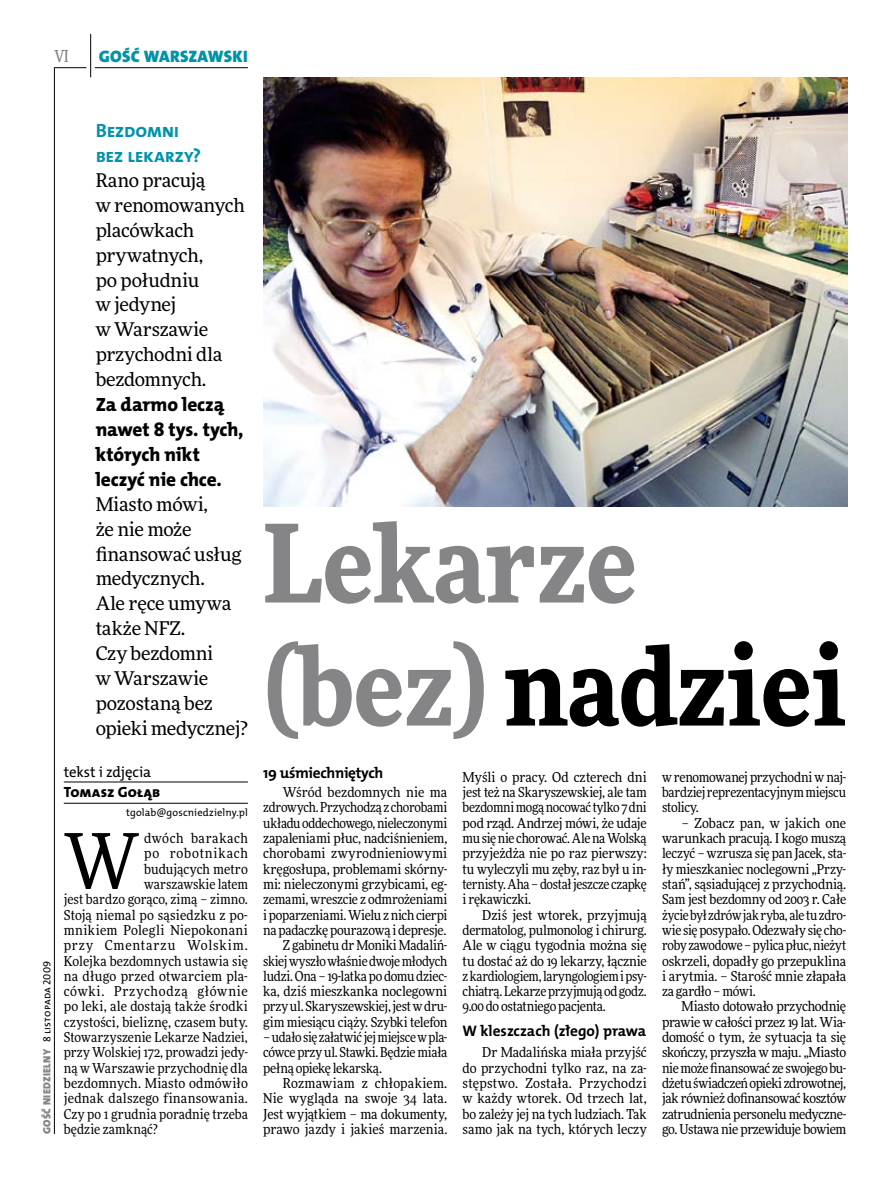
<style>
.page{position:relative;width:893px;height:1191px;background:#fff}
.page>*{position:absolute;margin:0;border:0;box-sizing:border-box;transform-origin:0 0}
.t1{font:900 108px/123px "Freeday Narrow";color:#858486}
.t2{font:76.95px "Freeday Narrow News";color:#000}
.t3{font:19.35px/24.9px "The Mix HP8 Ex Bld";letter-spacing:-.01em;color:#000}
.t4{font:19.35px/24.9px "The Mix HP7 Bld";letter-spacing:-.02em;color:#0093aa}
.t5{font:18.9px/24.9px "Freeday News";letter-spacing:-.015em;color:#000}
.t6{font:16.65px "The Mix HP9 Blk";letter-spacing:.02em;color:#0093aa}
.t7{font:500 16.5px "Freeday Narrow";color:#858486;scale:.9 1}
.t8{font:15.3px "The Mix HP7 Bld";letter-spacing:-.02em;color:#000}
.t9{font:14.85px "The Mix HP5 Plain";color:#000}
.t10{font:14.85px "The Mix HP8 Ex Bld";letter-spacing:.005em;color:#000}
.t11{font:13.65px/15.3px "Freeday Narrow News";letter-spacing:-.005em;color:#000;text-align:justify}
.t12{font:13.65px "Freeday Narrow News";letter-spacing:.015em;color:#000}
.t13{font:13.65px "Freeday Narrow News";letter-spacing:.06em;color:#000}
.t14{font:13.65px "Freeday Narrow News";letter-spacing:.02em;color:#000}
.t15{font:13.65px "Freeday Narrow News";letter-spacing:.025em;color:#000}
.t16{font:13.65px "Freeday Narrow News";letter-spacing:.05em;color:#000}
.t17{font:13.65px "Freeday Narrow News";letter-spacing:.04em;color:#000}
.t18{font:10.5px "The Mix HP9 Blk";letter-spacing:.025em;color:#858486}
.t19{font:10.5px "The Mix HP5 Plain";letter-spacing:.005em;color:#000}
.s1{font-family:"The Mix HP5 Plain";color:#000}
.s2{color:#000}
</style>
<div class="page">
<hr style="left:54px;top:67px;width:1px;height:1067px;background:#000">
<hr style="left:90px;top:34px;width:1px;height:43px;background:#000">
<hr style="left:54px;top:67px;width:32px;height:1px;background:#000">
<hr style="left:95px;top:67px;width:153px;height:1px;background:#000">
<hr style="left:64px;top:781px;width:184px;height:1px;background:#000">
<hr style="left:64px;top:803px;width:184px;height:1px;background:#000">
<img style="left:263px;top:77px;width:584px;height:429px">
<p class="t7" style="left:54px;top:46px;width:17px">VI</p>
<p class="t6" style="left:99px;top:46px;width:150px">GOŚĆ WARSZAWSKI</p>
<p class="t18" style="left:40px;top:1134px;width:175px;rotate:-90deg">GOŚĆ NIEDZIELNY <span class="s1">8 listopada 2009</span></p>
<h3 class="t4" style="left:96px;top:118px;width:107px">Bezdomni bez lekarzy?</h3>
<h3 class="t5" style="left:96px;top:167px;width:151px">Rano pracują<br>w renomowanych placówkach prywatnych,<br>po południu<br>w jedynej<br>w Warszawie przychodni dla bezdomnych.</h3>
<h3 class="t3" style="left:96px;top:392px;width:149px">Za darmo leczą nawet 8 tys. tych, których nikt leczyć nie chce.</h3>
<h3 class="t5" style="left:96px;top:491px;width:154px">Miasto mówi,<br>że nie może finansować usług medycznych.<br>Ale ręce umywa także NFZ.<br>Czy bezdomni<br>w Warszawie pozostaną bez opieki medycznej?</h3>
<p class="t9" style="left:64px;top:762px;width:89px">tekst i zdjęcia</p>
<p class="t10" style="left:64px;top:782px;width:98px">Tomasz Gołąb</p>
<p class="t19" style="left:126px;top:806px;width:123px">tgolab@goscniedzielny.pl</p>
<h2 class="t2" style="left:64px;top:814px;width:77px">W</h2>
<p class="t17" style="left:144px;top:829px;width:105px">dwóch barakach</p>
<p class="t13" style="left:144px;top:845px;width:105px">po robotnikach</p>
<p class="t11" style="left:144px;top:861px;width:105px">budujących metro</p>
<p class="t11" style="left:144px;top:876px;width:105px">warszawskie latem</p>
<p class="t11" style="left:64px;top:891px;width:186px">jest bardzo gorąco, zimą – zimno.</p>
<p class="t12" style="left:64px;top:906px;width:186px">Stoją niemal po sąsiedzku z po-</p>
<p class="t15" style="left:64px;top:921px;width:186px">mnikiem Polegli Niepokonani</p>
<p class="t13" style="left:64px;top:937px;width:186px">przy Cmentarzu Wolskim.</p>
<p class="t11" style="left:64px;top:953px;width:186px">Kolejka bezdomnych ustawia się</p>
<p class="t12" style="left:64px;top:967px;width:186px">na długo przed otwarciem pla-</p>
<p class="t16" style="left:64px;top:983px;width:186px">cówki. Przychodzą głównie</p>
<p class="t11" style="left:64px;top:998px;width:186px">po leki, ale dostają także środki</p>
<p class="t11" style="left:64px;top:1014px;width:186px">czystości, bieliznę, czasem buty.</p>
<p class="t11" style="left:64px;top:1029px;width:186px">Stowarzyszenie Lekarze Nadziei,</p>
<p class="t11" style="left:64px;top:1044px;width:186px">przy Wolskiej 172, prowadzi jedy-</p>
<p class="t11" style="left:64px;top:1060px;width:186px">ną w Warszawie przychodnię dla</p>
<p class="t11" style="left:64px;top:1075px;width:186px">bezdomnych. Miasto odmówiło</p>
<p class="t14" style="left:64px;top:1090px;width:186px">jednak dalszego finansowania.</p>
<p class="t11" style="left:64px;top:1106px;width:186px">Czy po 1 grudnia poradnię trzeba</p>
<p class="t11" style="left:64px;top:1121px;width:95px">będzie zamknąć?</p>
<h1 class="t1" style="left:263px;top:498px;width:585px">Lekarze (bez) <span class="s2">nadziei</span></h1>
<p class="t8" style="left:263px;top:763px;width:122px">19 uśmiechniętych</p>
<p class="t11" style="left:263px;top:784px;width:186px;text-align:right">Wśród bezdomnych nie ma zdrowych. Przychodzą z chorobami układu oddechowego, nieleczonymi zapaleniami płuc, nadciśnieniem, chorobami zwyrodnieniowymi kręgosłupa, problemami skórny&shy;mi: nieleczonymi grzybicami, eg&shy;zemami, wreszcie z odmrożeniami ipoparzeniami. Wielu znich cierpi na padaczkę pourazową i depresje.<br>Z gabinetu dr Moniki Madaliń&shy;skiej wyszło właśnie dwoje młodych ludzi. Ona – 19-latka podomu dziec&shy;ka, dziś mieszkanka noclegowni przy ul. Skaryszewskiej, jestwdru&shy;gim miesiącu ciąży. Szybki telefon</p>
<p class="t11" style="left:263px;top:1029px;width:186px">– udałosię załatwić jejmiejsce wpla&shy;cówce przy ul. Stawki. Będzie miała pełną opiekę lekarską.</p>
<p class="t11" style="left:263px;top:1075px;width:186px;text-indent:20px">Rozmawiam z chłopakiem.<br>Nie wygląda na swoje 34 lata.<br>Jest wyjątkiem – ma dokumenty, prawo jazdy i jakieś marzenia.</p>
<p class="t11" style="left:463px;top:769px;width:186px">Myśli o pracy. Od czterech dni jest też na Skaryszewskiej, ale tam bezdomni mogą nocować tylko 7 dni pod rząd. Andrzej mówi, że udaje musię nie chorować. AlenaWolską przyjeżdża nie po raz pierwszy: tu wyleczyli mu zęby, raz był u in&shy;ternisty. Aha – dostał jeszcze czapkę i rękawiczki.</p>
<p class="t11" style="left:463px;top:907px;width:186px;text-indent:20px">Dziś jest wtorek, przyjmują dermatolog, pulmonolog i chirurg.<br>Ale w ciągu tygodnia można się tu dostać aż do 19 lekarzy, łącznie zkardiologiem, laryngologiem ipsy&shy;chiatrą. Lekarze przyjmują odgodz.<br>9.00 do ostatniego pacjenta.</p>
<p class="t8" style="left:463px;top:1020px;width:185px">W kleszczach (złego) prawa</p>
<p class="t11" style="left:463px;top:1044px;width:186px;text-indent:20px">Dr Madalińska miała przyjść do przychodni tylko raz, na za&shy;stępstwo. Została. Przychodzi w każdy wtorek. Od trzech lat, bo zależy jej na tych ludziach. Tak samo jak na tych, których leczy</p>
<p class="t11" style="left:662px;top:769px;width:186px">w renomowanej przychodni w naj&shy;bardziej reprezentacyjnym miejscu stolicy.</p>
<p class="t11" style="left:662px;top:815px;width:186px;text-indent:20px">– Zobacz pan, w jakich one warunkach pracują. I kogo muszą leczyć – wzrusza się pan Jacek, sta&shy;ły mieszkaniec noclegowni „Przy&shy;stań”, sąsiadującej z przychodnią.<br>Sam jest bezdomny od 2003 r. Całe życie był zdrów jak ryba, ale tuzdro&shy;wie się posypało. Odezwały się cho&shy;roby zawodowe – pylica płuc, nieżyt oskrzeli, dopadły go przepuklina i arytmia. – Starość mnie złapała za gardło – mówi.</p>
<p class="t11" style="left:662px;top:998px;width:186px;text-indent:20px">Miasto dotowało przychodnię prawie w całości przez 19 lat. Wia&shy;domość o tym, że sytuacja ta się skończy, przyszła w maju. „Miasto niemoże finansować ze swojego bu&shy;dżetu świadczeń opieki zdrowotnej, jak również dofinansować kosztów zatrudnienia personelu medyczne&shy;go. Ustawa nie przewiduje bowiem</p>
</div>
